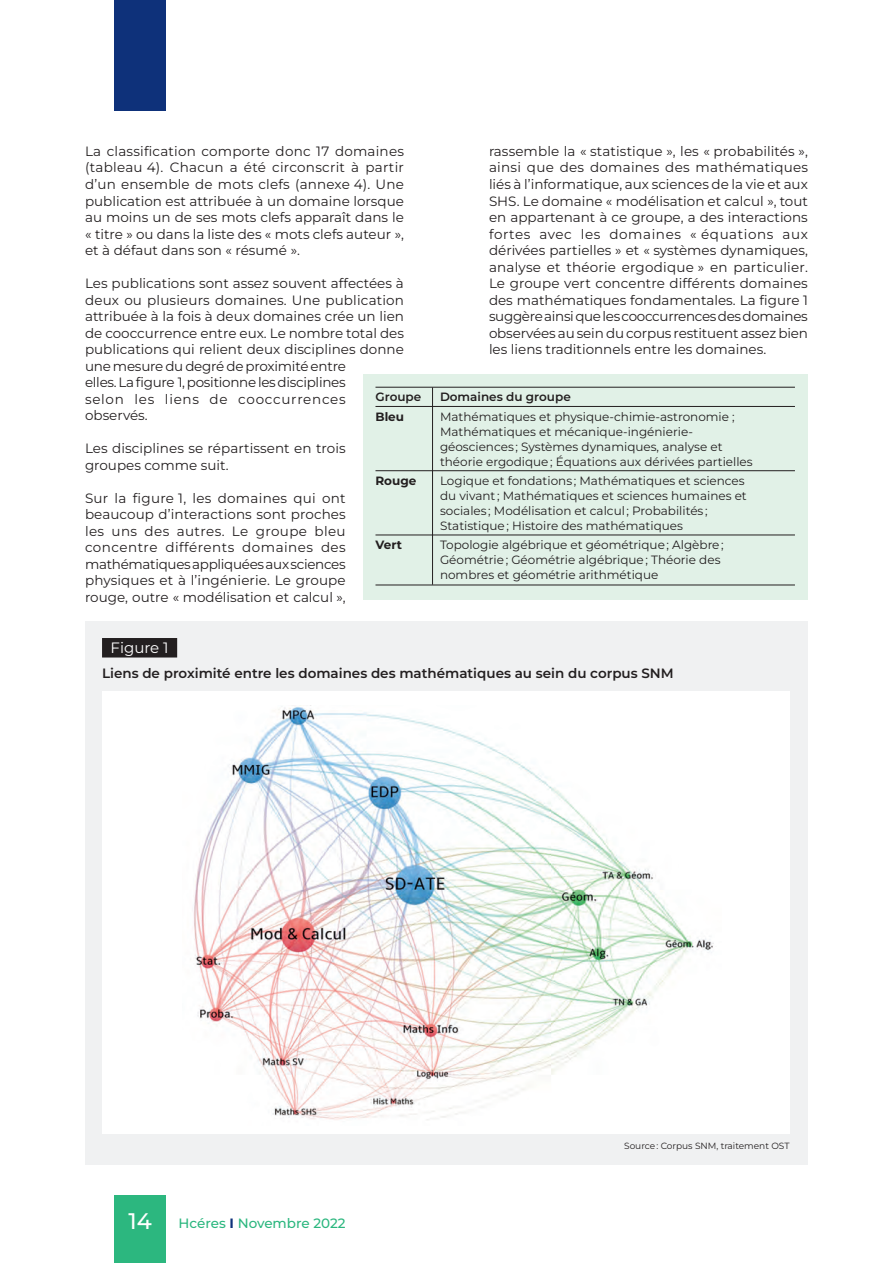
<style>
.page{position:relative;width:893px;height:1263px;background:#fff}
.page>*{position:absolute;margin:0;border:0;box-sizing:border-box;transform-origin:0 0}
._30_Figure_NAB{font:15px "Montserrat";color:#fff}
._04_Texte{font:13.5px/16.5px "Montserrat";color:#231f20;text-align:justify}
._11_Tab_Titre{font:600 13.5px "Montserrat";color:#231f20}
.t1{font:500 13.5px "Montserrat";color:#2cb77f}
._12_Tab_texte{font:12px/15px "Montserrat";color:#231f20}
._12_Tab_texte-2{font:600 12px "Montserrat";color:#231f20}
._12_Tab_texte-3{font:700 12px "Montserrat";color:#231f20}
._13_Tab_Sources{font:9px "Montserrat";color:#231f20}
.s1{font-size:22.5px;color:#fff}
.s2{font-weight:700;color:#0e317a}
</style>
<div class="page">
<div style="left:115px;top:1195px;width:51px;height:68px;background:#2cb77f"></div>
<div style="left:115px;top:0;width:51px;height:111px;background:#0e317a"></div>
<div style="left:363px;top:374px;width:445px;height:226px;background:#e1f1e7"></div>
<hr style="left:375px;top:387px;width:420px;height:1px;background:#231f20">
<hr style="left:375px;top:406px;width:420px;height:1px;background:#231f20">
<hr style="left:375px;top:470px;width:420px;height:1px;background:#231f20">
<hr style="left:375px;top:535px;width:420px;height:1px;background:#231f20">
<hr style="left:375px;top:585px;width:420px;height:1px;background:#231f20">
<hr style="left:432px;top:387px;width:1px;height:198px;background:#231f20">
<div style="left:85px;top:622px;width:723px;height:543px;background:#f0f1f2"></div>
<div style="left:102px;top:638px;width:75px;height:19px;background:#231f20"></div>
<div style="left:102px;top:691px;width:687px;height:442px;background:#fff"></div>
<img style="left:193px;top:707px;width:521px;height:413px">
<p class="_04_Texte" style="left:85px;top:143px;width:320px">La classification comporte donc 17 domaines (tableau 4). Chacun a été circonscrit à partir d’un ensemble de mots clefs (annexe 4). Une publication est attribuée à un domaine lorsque au moins un de ses mots clefs apparaît dans le « titre » ou dans la liste des « mots clefs auteur », et à défaut dans son « résumé ».</p>
<p class="_04_Texte" style="left:85px;top:275px;width:321px;text-align:left">Les publications sont assez souvent affectées à deux ou plusieurs domaines. Une publication attribuée à la fois à deux domaines crée un lien de cooccurrence entre eux. Le nombre total des publications qui relient deux disciplines donne une mesure du degré de proximité entre<br>elles. La figure 1, positionne les disciplines<br>selon les liens de cooccurrences observés.</p>
<p class="_04_Texte" style="left:85px;top:440px;width:262px">Les disciplines se répartissent en trois groupes comme suit.</p>
<p class="_04_Texte" style="left:85px;top:489px;width:262px">Sur la figure 1, les domaines qui ont beaucoup d’interactions sont proches les uns des autres. Le groupe bleu concentre différents domaines des mathématiques appliquées aux sciences physiques et à l’ingénierie. Le groupe rouge, outre « modélisation et calcul »,</p>
<p class="_04_Texte" style="left:489px;top:143px;width:321px">rassemble la « statistique », les « probabilités », ainsi que des domaines des mathématiques liés à l’informatique, aux sciences de la vie et aux SHS. Le domaine « modélisation et calcul », tout en appartenant à ce groupe, a des interactions fortes avec les domaines « équations aux dérivées partielles » et « systèmes dynamiques, analyse et théorie ergodique » en particulier.<br>Le groupe vert concentre différents domaines des mathématiques fondamentales. La figure 1 suggère ainsi que les cooccurrences des domaines observées au sein du corpus restituent assez bien les liens traditionnels entre les domaines.</p>
<p class="_12_Tab_texte-2" style="left:375px;top:389px;width:47px">Groupe</p>
<p class="_12_Tab_texte-2" style="left:440px;top:389px;width:132px">Domaines du groupe</p>
<p class="_12_Tab_texte-3" style="left:375px;top:408px;width:30px">Bleu</p>
<p class="_12_Tab_texte" style="left:440px;top:409px;width:314px">Mathématiques et physique-chimie-astronomie ; Mathématiques et mécanique-ingénierie&shy;géosciences ; Systèmes dynamiques, analyse et théorie ergodique ; Équations aux dérivées partielles</p>
<p class="_12_Tab_texte-3" style="left:375px;top:473px;width:42px">Rouge</p>
<p class="_12_Tab_texte" style="left:440px;top:473px;width:308px">Logique et fondations ; Mathématiques et sciences du vivant ; Mathématiques et sciences humaines et sociales ; Modélisation et calcul ; Probabilités ; Statistique ; Histoire des mathématiques</p>
<p class="_12_Tab_texte-3" style="left:375px;top:537px;width:28px">Vert</p>
<p class="_12_Tab_texte" style="left:440px;top:537px;width:285px">Topologie algébrique et géométrique ; Algèbre ;<br>Géométrie ; Géométrie algébrique ; Théorie des nombres et géométrie arithmétique</p>
<p class="_30_Figure_NAB" style="left:111px;top:638px;width:60px">Figure 1</p>
<p class="_11_Tab_Titre" style="left:102px;top:664px;width:573px">Liens de proximité entre les domaines des mathématiques au sein du corpus SNM</p>
<p class="t1" style="left:129px;top:1215px;width:218px"><span class="s1">14</span> Hcéres <span class="s2">I</span> Novembre 2022</p>
<p class="_13_Tab_Sources" style="left:624px;top:1140px;width:167px">Source : Corpus SNM, traitement OST</p>
</div>
